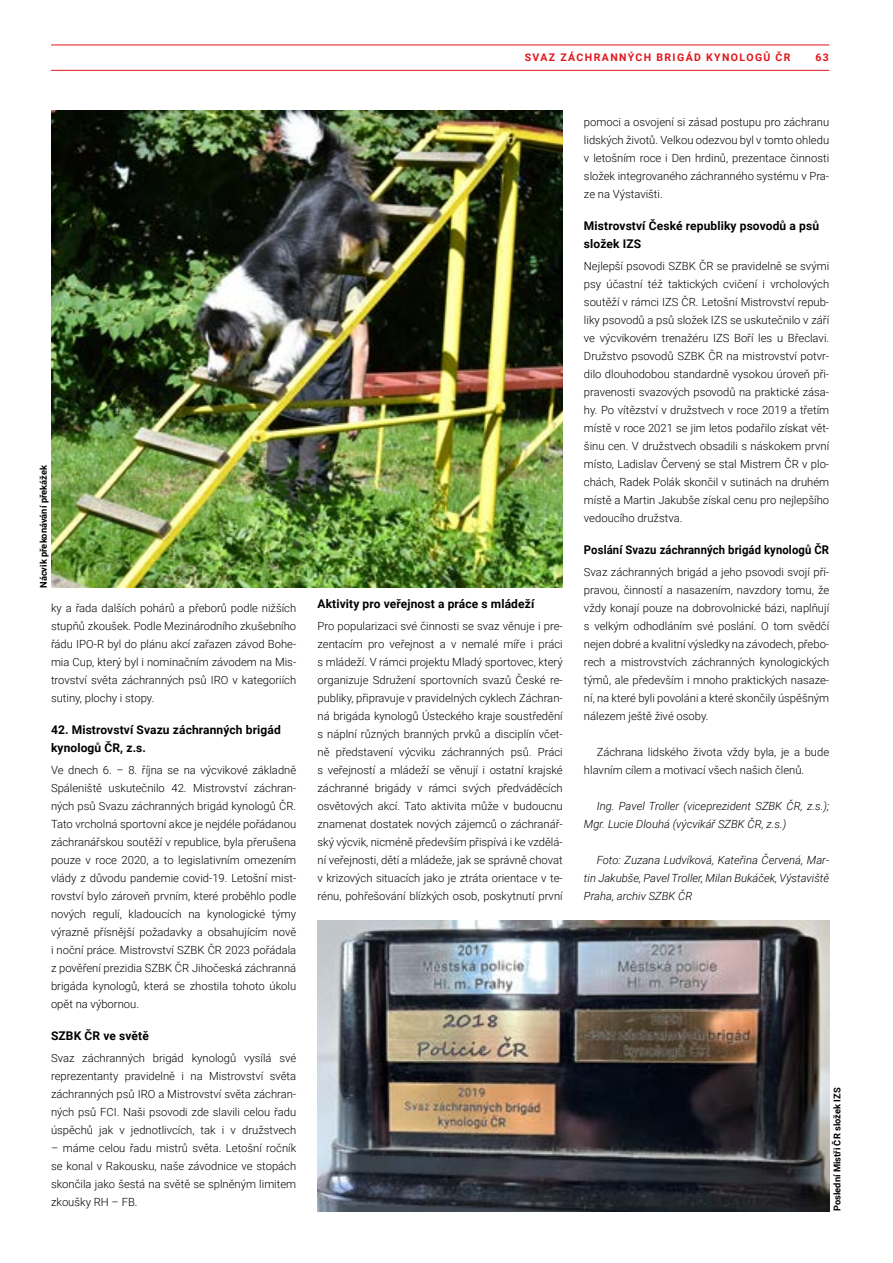
<style>
.page{position:relative;width:893px;height:1263px;background:#fff}
.page>*{position:absolute;margin:0;border:0;box-sizing:border-box;transform-origin:0 0}
.t1{font:700 12px/18px "Roboto";letter-spacing:.01em;color:#000}
.t2{font:700 12px "Roboto";letter-spacing:.01em;color:#000;scale:.94 1}
.t3{font:300 11.25px/18px "Roboto";color:#000;text-align:justify}
.t4{font:italic 300 11.25px/18px "Roboto";color:#000}
.t5{font:700 10.5px "Roboto";letter-spacing:.135em;color:#e3141c}
.t6{font:700 9.3px "Roboto";color:#000}
</style>
<div class="page">
<hr style="left:51px;top:70px;width:778px;height:1px;background:#e3141c">
<hr style="left:51px;top:45px;width:778px;height:1px;background:#e3141c">
<img style="left:317px;top:921px;width:512px;height:291px">
<img style="left:51px;top:111px;width:512px;height:477px">
<p class="t5" style="left:525px;top:50px;width:78px">Svaz záchrann</p>
<p class="t5" style="left:628px;top:50px;width:164px">ých brigád kynologů ČR</p>
<p class="t5" style="left:815px;top:50px;width:15px">63</p>
<p class="t6" style="left:37px;top:588px;width:124px;rotate:-90deg">Nácvik překonávání překážek</p>
<p class="t3" style="left:51px;top:599px;width:247px">ky a řada dalších pohárů a přeborů podle nižších stupňů zkoušek. Podle Mezinárodního zkušebního řádu IPO-R byl do plánu akcí zařazen závod Bohe&shy;mia Cup, který byl i nominačním závodem na Mis&shy;trovství světa záchranných psů IRO v kategoriích sutiny, plochy i stopy.</p>
<p class="t1" style="left:51px;top:720px;width:231px">42. Mistrovství Svazu záchranných brigád kynologů ČR, z.s.</p>
<p class="t3" style="left:51px;top:761px;width:247px">Ve dnech 6. – 8. října se na výcvikové základně Spáleniště uskutečnilo 42. Mistrovství záchran&shy;ných psů Svazu záchranných brigád kynologů ČR.<br>Tato vrcholná sportovní akce je nejdéle pořádanou záchranářskou soutěží v republice, byla přerušena pouze v roce 2020, a to legislativním omezením vlády z důvodu pandemie covid-19. Letošní mist&shy;rovství bylo zároveň prvním, které proběhlo podle nových regulí, kladoucích na kynologické týmy výrazně přísnější požadavky a obsahujícím nově i noční práce. Mistrovství SZBK ČR 2023 pořádala z pověření prezidia SZBK ČR Jihočeská záchranná brigáda kynologů, která se zhostila tohoto úkolu opět na výbornou.</p>
<p class="t1" style="left:51px;top:1026px;width:99px">SZB K ČR ve světě</p>
<p class="t3" style="left:51px;top:1049px;width:247px">Svaz záchranných brigád kynologů vysílá své reprezentanty pravidelně i na Mistrovství světa záchranných psů IRO a Mistrovství světa záchran&shy;ných psů FCI. Naši psovodi zde slavili celou řadu úspěchů jak v jednotlivcích, tak i v družstvech</p>
<p class="t3" style="left:51px;top:1139px;width:247px">– máme celou řadu mistrů světa. Letošní ročník se konal v Rakousku, naše závodnice ve stopách skončila jako šestá na světě se splněným limitem zkoušky RH – FB.</p>
<p class="t1" style="left:317px;top:594px;width:218px">Aktivity pro veřejnost a práce s mládeží</p>
<p class="t3" style="left:317px;top:617px;width:247px">Pro popularizaci své činnosti se svaz věnuje i pre&shy;zentacím pro veřejnost a v nemalé míře i práci s mládeží. V rámci projektu Mladý sportovec, který organizuje Sdružení sportovních svazů České re&shy;publiky, připravuje v pravidelných cyklech Záchran&shy;ná brigáda kynologů Ústeckého kraje soustředění s náplní různých branných prvků a disciplín včet&shy;ně představení výcviku záchranných psů. Práci s veřejností a mládeží se věnují i ostatní krajské záchranné brigády v rámci svých předváděcích osvětových akcí. Tato aktivita může v budoucnu znamenat dostatek nových zájemců o záchranář&shy;ský výcvik, nicméně především přispívá i ke vzdělá&shy;ní veřejnosti, dětí a mládeže, jak se správně chovat v krizových situacích jako je ztráta orientace v te&shy;rénu, pohřešování blízkých osob, poskytnutí první</p>
<p class="t3" style="left:584px;top:113px;width:247px">pomoci a osvojení si zásad postupu pro záchranu lidských životů. Velkou odezvou byl v tomto ohledu v letošním roce i Den hrdinů, prezentace činnosti složek integrovaného záchranného systému v Pra&shy;ze na Výstavišti.</p>
<p class="t1" style="left:584px;top:216px;width:237px">Mistrovství České republiky psovodů a psů složek IZS</p>
<p class="t3" style="left:584px;top:257px;width:247px">Nejlepší psovodi SZBK ČR se pravidelně se svými psy účastní též taktických cvičení i vrcholových soutěží v rámci IZS ČR. Letošní Mistrovství repub&shy;liky psovodů a psů složek IZS se uskutečnilo v září ve výcvikovém trenažéru IZS Boří les u Břeclavi.<br>Družstvo psovodů SZBK ČR na mistrovství potvr&shy;dilo dlouhodobou standardně vysokou úroveň při&shy;pravenosti svazových psovodů na praktické zása&shy;hy. Po vítězství v družstvech v roce 2019 a třetím místě v roce 2021 se jim letos podařilo získat vět&shy;šinu cen. V družstvech obsadili s náskokem první místo, Ladislav Červený se stal Mistrem ČR v plo&shy;chách, Radek Polák skončil v sutinách na druhém místě a Martin Jakubše získal cenu pro nejlepšího vedoucího družstva.</p>
<p class="t2" style="left:584px;top:541px;width:262px">Poslání Svazu záchranných brigád kynologů ČR</p>
<p class="t3" style="left:584px;top:563px;width:247px">Svaz záchranných brigád a jeho psovodi svojí pří&shy;pravou, činností a nasazením, navzdory tomu, že vždy konají pouze na dobrovolnické bázi, naplňují s velkým odhodláním své poslání. O tom svědčí nejen dobré a kvalitní výsledky na závodech, přebo&shy;rech a mistrovstvích záchranných kynologických týmů, ale především i mnoho praktických nasaze&shy;ní, na které byli povoláni a které skončily úspěšným nálezem ještě živé osoby.</p>
<p class="t3" style="left:584px;top:743px;width:247px;text-indent:13px">Záchrana lidského života vždy byla, je a bude hlavním cílem a motivací všech našich členů.</p>
<p class="t4" style="left:584px;top:797px;width:247px;text-indent:13px">Ing. Pavel Troller (viceprezident SZBK ČR, z.s.);<br>Mgr. Lucie Dlouhá (výcvikář SZBK ČR, z.s.)</p>
<p class="t4" style="left:584px;top:851px;width:247px;text-align:justify;text-indent:13px">Foto: Zuzana Ludvíková, Kateřina Červená, Mar&shy;tin Jakubše, Pavel Troller, Milan Bukáček, Výstaviště Praha, archiv SZBK ČR</p>
<p class="t6" style="left:831px;top:1211px;width:125px;rotate:-90deg">Poslední Mistři ČR složek IZS</p>
</div>
